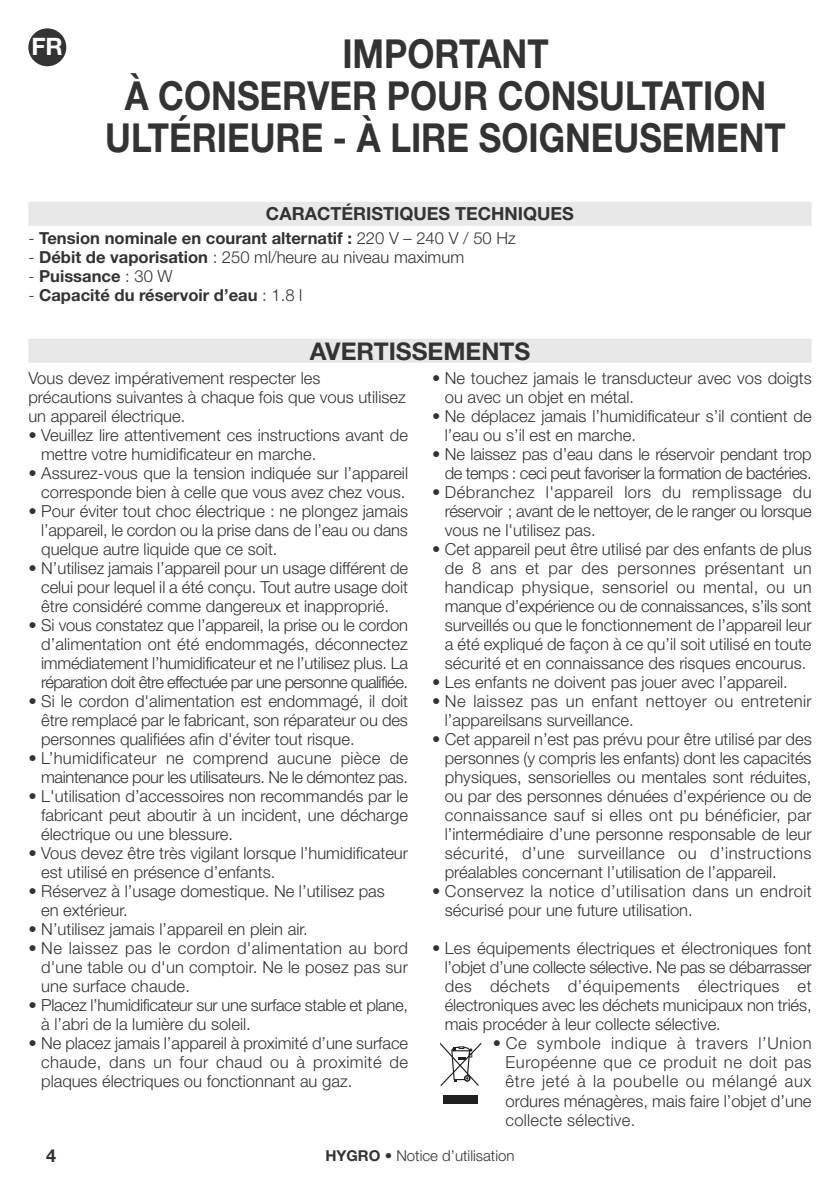
<style>
.page{position:relative;width:840px;height:1190px;background:#fff}
.page>*{position:absolute;margin:0;border:0;box-sizing:border-box;transform-origin:0 0}
.t1{font:700 40px/42px "Helvetica Neue LT Pro";color:#343334;text-align:center;scale:.87 1}
.t2{font:700 24.4px "Helvetica Neue LT Pro";color:#343334}
.t3{font:700 24px "Helvetica Neue LT Pro";color:#fff}
.t4{font:700 18px "Helvetica Neue LT Pro";color:#343334}
.t5{font:300 16.6px/19px "Helvetica Neue LT Pro";color:#343334;text-align:justify}
.t6{font:300 16.6px/19px "Helvetica Neue LT Pro";letter-spacing:.025em;color:#343334}
.t7{font:700 16.6px "Helvetica Neue LT Pro";color:#343334}
.t8{font:300 16.6px/19px "Helvetica Neue LT Pro";letter-spacing:-.03em;color:#343334;text-align:right}
.t9{font:300 16.6px/19px "Helvetica Neue LT Pro";letter-spacing:-.025em;color:#343334;text-align:right}
.t10{font:300 16.6px/19px "Helvetica Neue LT Pro";letter-spacing:-.02em;color:#343334}
.t11{font:300 15px "Helvetica Neue LT Pro";color:#343334}
.s1{font-weight:300}
.s2{font-weight:700}
</style>
<div class="page">
<div style="left:28px;top:202px;width:783px;height:24px;background:#e8e8e9"></div>
<div style="left:28px;top:339px;width:783px;height:24px;background:#e8e8e9"></div>
<div style="left:443px;top:1094px;width:34px;height:9px;background:#231f20"></div>
<svg style="left:440px;top:1042px;width:41px;height:43px"></svg>
<div style="left:28px;top:28px;width:38px;height:38px;background:#343334;border-radius:50%"></div>
<h3 class="t3" style="left:31px;top:38px;width:33px">FR</h3>
<h1 class="t1" style="left:105px;top:38px;width:783px">IMPORTANT<br>À CONSERVER POUR CONSULTATION<br>ULTÉRIEURE - À LIRE SOIGNEUSEMENT</h1>
<p class="t4" style="left:266px;top:207px;width:309px">CARACTÉRISTIQUES TECHNIQUES</p>
<p class="t7" style="left:28px;top:232px;width:488px"><span class="s1">-</span> Tension nominale en courant alternatif : <span class="s1">220 V – 240 V / 50 Hz</span></p>
<p class="t5" style="left:28px;top:250px;width:437px">- <span class="s2">Débit de vaporisation</span> : 250 ml/heure au niveau maximum</p>
<p class="t7" style="left:28px;top:270px;width:146px"><span class="s1">-</span> Puissance <span class="s1">: 30 W</span></p>
<p class="t7" style="left:28px;top:289px;width:275px"><span class="s1">-</span> Capacité du réservoir d’eau <span class="s1">: 1.8 l</span></p>
<h2 class="t2" style="left:309px;top:342px;width:222px">AVERTISSEMENTS</h2>
<p class="t5" style="left:28px;top:370px;width:378px;text-align:left">Vous devez impérativement respecter les précautions suivantes à chaque fois que vous utilisez un appareil électrique.</p>
<p class="t5" style="left:41px;top:427px;width:368px;text-indent:-13px">• Veuillez lire attentivement ces instructions avant de mettre votre humidificateur en marche.</p>
<p class="t5" style="left:28px;top:465px;width:381px;text-align:right">• Assurez-vous que la tension indiquée sur l’appareil corresponde bien à celle que vous avez chez vous.</p>
<p class="t5" style="left:41px;top:503px;width:368px;text-indent:-13px">• Pour éviter tout choc électrique : ne plongez jamais l’appareil, le cordon ou la prise dans de l’eau ou dans quelque autre liquide que ce soit.</p>
<p class="t5" style="left:41px;top:560px;width:368px;text-indent:-13px">• N’utilisez jamais l’appareil pour un usage différent de celui pour lequel il a été conçu. Tout autre usage doit être considéré comme dangereux et inapproprié.</p>
<p class="t5" style="left:41px;top:617px;width:368px;text-indent:-13px">• Si vous constatez que l’appareil, la prise ou le cordon d’alimentation ont été endommagés, déconnectez immédiatement l’humidificateur et ne l’utilisez plus. La réparation doit être effectuée par une personne qualifiée.</p>
<p class="t5" style="left:41px;top:693px;width:368px;text-indent:-13px">• Si le cordon d'alimentation est endommagé, il doit être remplacé par le fabricant, son réparateur ou des personnes qualifiées afin d'éviter tout risque.</p>
<p class="t9" style="left:28px;top:750px;width:381px">• L’humidificateur ne comprend aucune pièce de maintenance pour les utilisateurs. Ne le démontez pas.</p>
<p class="t5" style="left:41px;top:788px;width:368px;text-indent:-13px">• L'utilisation d’accessoires non recommandés par le fabricant peut aboutir à un incident, une décharge électrique ou une blessure.</p>
<p class="t5" style="left:41px;top:845px;width:368px;text-indent:-13px">• Vous devez être très vigilant lorsque l’humidificateur est utilisé en présence d’enfants.</p>
<p class="t5" style="left:41px;top:883px;width:345px;text-indent:-13px">• Réservez à l’usage domestique. Ne l’utilisez pas en extérieur.</p>
<p class="t5" style="left:28px;top:921px;width:281px">• N’utilisez jamais l’appareil en plein air.</p>
<p class="t5" style="left:41px;top:940px;width:368px;text-indent:-13px">• Ne laissez pas le cordon d'alimentation au bord d'une table ou d'un comptoir. Ne le posez pas sur une surface chaude.</p>
<p class="t10" style="left:41px;top:997px;width:368px;text-indent:-13px">• Placez l’humidificateur sur une surface stable et plane, à l’abri de la lumière du soleil.</p>
<p class="t5" style="left:41px;top:1035px;width:368px;text-indent:-13px">• Ne placez jamais l’appareil à proximité d’une surface chaude, dans un four chaud ou à proximité de plaques électriques ou fonctionnant au gaz.</p>
<p class="t5" style="left:444px;top:370px;width:368px;text-indent:-13px">• Ne touchez jamais le transducteur avec vos doigts ou avec un objet en métal.</p>
<p class="t5" style="left:444px;top:408px;width:368px;text-indent:-13px">• Ne déplacez jamais l’humidificateur s’il contient de l’eau ou s’il est en marche.</p>
<p class="t8" style="left:432px;top:446px;width:381px">• Ne laissez pas d’eau dans le réservoir pendant trop de temps : ceci peut favoriser la formation de bactéries.</p>
<p class="t5" style="left:444px;top:484px;width:368px;text-indent:-13px">• Débranchez l'appareil lors du remplissage du réservoir ; avant de le nettoyer, de le ranger ou lorsque vous ne l'utilisez pas.</p>
<p class="t5" style="left:444px;top:541px;width:368px;text-indent:-13px">• Cet appareil peut être utilisé par des enfants de plus de 8 ans et par des personnes présentant un handicap physique, sensoriel ou mental, ou un manque d’expérience ou de connaissances, s’ils sont surveillés ou que le fonctionnement de l’appareil leur a été expliqué de façon à ce qu’il soit utilisé en toute sécurité et en connaissance des risques encourus.</p>
<p class="t5" style="left:432px;top:674px;width:357px">• Les enfants ne doivent pas jouer avec l’appareil.</p>
<p class="t6" style="left:444px;top:693px;width:368px;text-indent:-13px">• Ne laissez pas un enfant nettoyer ou entretenir l’appareilsans surveillance.</p>
<p class="t5" style="left:444px;top:731px;width:368px;text-indent:-13px">• Cet appareil n’est pas prévu pour être utilisé par des personnes (y compris les enfants) dont les capacités physiques, sensorielles ou mentales sont réduites, ou par des personnes dénuées d’expérience ou de connaissance sauf si elles ont pu bénéficier, par l’intermédiaire d’une personne responsable de leur sécurité, d’une surveillance ou d’instructions préalables concernant l’utilisation de l’appareil.</p>
<p class="t6" style="left:444px;top:883px;width:368px;text-indent:-13px">• Conservez la notice d’utilisation dans un endroit sécurisé pour une future utilisation.</p>
<p class="t5" style="left:444px;top:940px;width:368px;text-indent:-13px">• Les équipements électriques et électroniques font l’objet d’une collecte sélective. Ne pas se débarrasser des déchets d’équipements électriques et électroniques avec les déchets municipaux non triés, mais procéder à leur collecte sélective.</p>
<p class="t5" style="left:505px;top:1035px;width:307px;text-indent:-13px">• Ce symbole indique à travers l’Union Européenne que ce produit ne doit pas être jeté à la poubelle ou mélangé aux ordures ménagères, mais faire l’objet d’une collecte sélective.</p>
<p class="t4" style="left:46px;top:1149px;width:12px">4</p>
<p class="t11" style="left:325px;top:1150px;width:190px"><span class="s2">HYGRO</span> • Notice d’utilisation</p>
</div>
